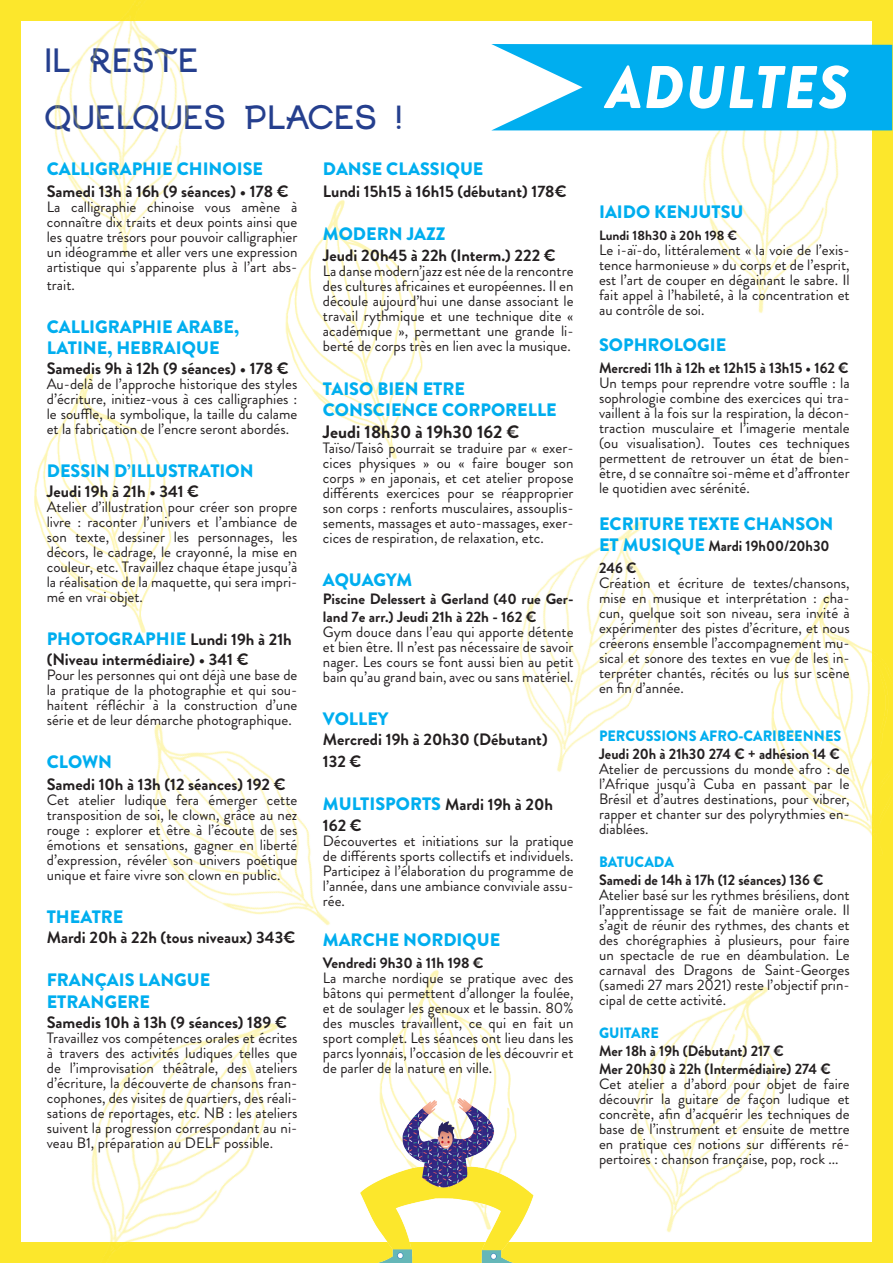
<style>
.page{position:relative;width:893px;height:1263px;background:#fff}
.page>*{position:absolute;margin:0;border:0;box-sizing:border-box;transform-origin:0 0}
.t1{font:italic 900 60px "Brandon Grotesque";letter-spacing:.02em;color:#fff}
.t2{font:37.5px "Lena";color:#253f8e}
.t3{font:900 18px/21.6px "Brandon Grotesque";color:#00aeef}
.t4{font:700 18px "Brandon Grotesque";color:#231f20}
.t5{font:700 16.5px/21.6px "Brandon Grotesque";color:#231f20}
.t6{font:15px/15px "Brandon Grotesque";color:#231f20;text-align:justify}
.t7{font:700 15px/21.6px "Brandon Grotesque";color:#231f20;scale:.96 1}
.t8{font:700 15px/18px "Brandon Grotesque";color:#231f20}
.t9{font:900 15px "Brandon Grotesque";color:#00aeef;scale:.96 1}
.t10{font:700 13.5px "Brandon Grotesque";color:#231f20}
.s1{font-weight:700;font-size:16.5px;color:#231f20}
.s2{font-weight:900;font-size:18px;color:#00aeef}
.s3{font-weight:900;color:#00aeef}
</style>
<div class="page">
<img style="left:630px;top:931px;width:263px;height:332px">
<img style="left:850px;top:519px;width:43px;height:412px">
<img style="left:0;top:0;width:347px;height:297px">
<img style="left:0;top:1099px;width:266px;height:164px">
<img style="left:0;top:297px;width:172px;height:265px">
<img style="left:266px;top:1034px;width:364px;height:229px">
<img style="left:0;top:562px;width:490px;height:537px">
<img style="left:524px;top:0;width:369px;height:438px">
<img style="left:326px;top:370px;width:524px;height:540px">
<img style="left:171px;top:123px;width:365px;height:413px">
<svg style="left:491px;top:44px;width:401px;height:86px;background:#1eb7f0"></svg>
<img style="left:342px;top:1080px;width:207px;height:183px">
<p class="t2" style="left:45px;top:40px;width:156px">IL RESTE</p>
<p class="t2" style="left:45px;top:97px;width:359px">QUELQUES PLACES !</p>
<p class="t3" style="left:47px;top:158px;width:218px">CALLIGRAPHIE CHINOISE</p>
<p class="t5" style="left:47px;top:180px;width:243px">Samedi 13h à 16h (9 séances) • 178 €</p>
<p class="t6" style="left:47px;top:199px;width:252px">La calligraphie chinoise vous amène à connaître dix traits et deux points ainsi que les quatre trésors pour pouvoir calligraphier un idéogramme et aller vers une expression artistique qui s’apparente plus à l’art abs-</p>
<p class="t6" style="left:47px;top:277px;width:30px">trait.</p>
<p class="t3" style="left:47px;top:316px;width:194px">CALLIGRAPHIE ARABE,</p>
<p class="t3" style="left:47px;top:338px;width:174px">LATINE, HEBRAIQUE</p>
<p class="t5" style="left:47px;top:358px;width:243px">Samedis 9h à 12h (9 séances) • 178 €</p>
<p class="t6" style="left:47px;top:377px;width:252px">Au-delà de l’approche historique des styles d’écriture, initiez-vous à ces calligraphies : le souffle, la symbolique, la taille du calame et la fabrication de l’encre seront abordés.</p>
<p class="t3" style="left:47px;top:461px;width:208px">DESSIN D’ILLUSTRATION</p>
<p class="t5" style="left:47px;top:481px;width:154px">Jeudi 19h à 21h • 341 €</p>
<p class="t6" style="left:47px;top:500px;width:252px">Atelier d’illustration pour créer son propre livre : raconter l’univers et l’ambiance de son texte, dessiner les personnages, les décors, le cadrage, le crayonné, la mise en couleur, etc. Travaillez chaque étape jusqu’à la réalisation de la maquette, qui sera impri&shy;mé en vrai objet.</p>
<p class="t3" style="left:47px;top:629px;width:247px">PHOTOGRAPHIE <span class="s1">Lundi 19h à 21h</span></p>
<p class="t5" style="left:47px;top:649px;width:203px">(Niveau intermédiaire) • 341 €</p>
<p class="t6" style="left:47px;top:668px;width:252px">Pour les personnes qui ont déjà une base de la pratique de la photographie et qui sou&shy;haitent réfléchir à la construction d’une série et de leur démarche photographique.</p>
<p class="t3" style="left:47px;top:752px;width:67px">CLOWN</p>
<p class="t5" style="left:47px;top:774px;width:240px">Samedi 10h à 13h (12 séances) 192 €</p>
<p class="t6" style="left:47px;top:792px;width:252px">Cet atelier ludique fera émerger cette transposition de soi, le clown, grâce au nez rouge : explorer et être à l’écoute de ses émotions et sensations, gagner en liberté d’expression, révéler son univers poétique unique et faire vivre son clown en public.</p>
<p class="t3" style="left:47px;top:906px;width:78px">THEATRE</p>
<p class="t5" style="left:47px;top:927px;width:250px">Mardi 20h à 22h (tous niveaux) 343€</p>
<p class="t3" style="left:47px;top:969px;width:165px">FRANÇAIS LANGUE</p>
<p class="t3" style="left:47px;top:991px;width:105px">ETRANGERE</p>
<p class="t5" style="left:47px;top:1011px;width:242px">Samedis 10h à 13h (9 séances) 189 €</p>
<p class="t6" style="left:47px;top:1030px;width:252px">Travaillez vos compétences orales et écrites à travers des activités ludiques telles que de l’improvisation théâtrale, des ateliers d’écriture, la découverte de chansons fran&shy;cophones, des visites de quartiers, des réali&shy;sations de reportages, etc. NB : les ateliers suivent la progression correspondant au ni&shy;veau B1, préparation au DELF possible.</p>
<p class="t3" style="left:323px;top:158px;width:162px">DANSE CLASSIQUE</p>
<p class="t5" style="left:323px;top:180px;width:245px">Lundi 15h15 à 16h15 (débutant) 178€</p>
<p class="t3" style="left:323px;top:223px;width:124px">MODERN JAZZ</p>
<p class="t5" style="left:323px;top:245px;width:234px">Jeudi 20h45 à 22h (Interm.) 222 €</p>
<p class="t6" style="left:323px;top:264px;width:252px">La danse modern’jazz est née de la rencontre des cultures africaines et européennes. Il en découle aujourd’hui une danse associant le travail rythmique et une technique dite « académique », permettant une grande li&shy;berté de corps très en lien avec la musique.</p>
<p class="t3" style="left:323px;top:378px;width:235px">TAISO BIEN ETRE<br>CONSCIENCE CORPORELLE</p>
<p class="t4" style="left:323px;top:419px;width:198px">Jeudi 18h30 à 19h30 162 €</p>
<p class="t6" style="left:323px;top:440px;width:252px">Taïso/Taisô pourrait se traduire par « exer&shy;cices physiques » ou « faire bouger son corps » en japonais, et cet atelier propose différents exercices pour se réapproprier son corps : renforts musculaires, assouplis&shy;sements, massages et auto-massages, exer&shy;cices de respiration, de relaxation, etc.</p>
<p class="t3" style="left:323px;top:569px;width:91px">AQUAGYM</p>
<p class="t8" style="left:323px;top:590px;width:252px">Piscine Delessert à Gerland (40 rue Ger&shy;land 7e arr.) Jeudi 21h à 22h - 162 €</p>
<p class="t6" style="left:323px;top:624px;width:252px">Gym douce dans l’eau qui apporte détente et bien être. Il n’est pas nécessaire de savoir nager. Les cours se font aussi bien au petit bain qu’au grand bain, avec ou sans matériel.</p>
<p class="t3" style="left:323px;top:708px;width:67px">VOLLEY</p>
<p class="t5" style="left:323px;top:729px;width:226px">Mercredi 19h à 20h30 (Débutant)<br>132 €</p>
<p class="t5" style="left:323px;top:793px;width:232px"><span class="s2">MULTISPORTS</span> Mardi 19h à 20h<br>162 €</p>
<p class="t6" style="left:323px;top:834px;width:252px">Découvertes et initiations sur la pratique de différents sports collectifs et individuels.<br>Participez à l’élaboration du programme de l’année, dans une ambiance conviviale assu&shy;rée.</p>
<p class="t3" style="left:323px;top:929px;width:179px">MARCHE NORDIQUE</p>
<p class="t8" style="left:323px;top:954px;width:162px">Vendredi 9h30 à 11h 198 €</p>
<p class="t6" style="left:323px;top:970px;width:252px">La marche nordique se pratique avec des bâtons qui permettent d’allonger la foulée, et de soulager les genoux et le bassin. 80% des muscles travaillent, ce qui en fait un sport complet. Les séances ont lieu dans les parcs lyonnais, l’occasion de les découvrir et de parler de la nature en ville.</p>
<p class="t1" style="left:606px;top:44px;width:244px">ADULTES</p>
<p class="t3" style="left:599px;top:201px;width:146px">IAIDO KENJUTSU</p>
<p class="t10" style="left:599px;top:226px;width:140px">Lundi 18h30 à 20h 198 €</p>
<p class="t6" style="left:599px;top:242px;width:252px">Le i-aï-do, littéralement « la voie de l’exis&shy;tence harmonieuse » du corps et de l’esprit, est l’art de couper en dégainant le sabre. Il fait appel à l’habileté, à la concentration et au contrôle de soi.</p>
<p class="t3" style="left:599px;top:335px;width:129px">SOPHROLOGIE</p>
<p class="t8" style="left:599px;top:359px;width:251px">Mercredi 11h à 12h et 12h15 à 13h15 • 162 €</p>
<p class="t6" style="left:599px;top:375px;width:252px">Un temps pour reprendre votre souffle : la sophrologie combine des exercices qui tra&shy;vaillent à la fois sur la respiration, la décon&shy;traction musculaire et l’imagerie mentale (ou visualisation). Toutes ces techniques permettent de retrouver un état de bien&shy;être, d se connaître soi-même et d’affronter le quotidien avec sérénité.</p>
<p class="t3" style="left:599px;top:513px;width:236px">ECRITURE TEXTE CHANSON</p>
<p class="t7" style="left:599px;top:535px;width:242px"><span class="s2">ET MUSIQUE</span> Mardi 19h00/20h30<br>246 €</p>
<p class="t6" style="left:599px;top:575px;width:252px">Création et écriture de textes/chansons, mise en musique et interprétation : cha&shy;cun, quelque soit son niveau, sera invité à expérimenter des pistes d’écriture, et nous créerons ensemble l’accompagnement mu&shy;sical et sonore des textes en vue de les in&shy;terpréter chantés, récités ou lus sur scène en fin d’année.</p>
<p class="t7" style="left:599px;top:727px;width:254px;line-height:18px"><span class="s3">PERCUSSIONS AFRO-CARIBEENNES<br></span>Jeudi 20h à 21h30 274 € + adhésion 14 €</p>
<p class="t6" style="left:599px;top:761px;width:252px">Atelier de percussions du monde afro : de l’Afrique jusqu’à Cuba en passant par le Brésil et d’autres destinations, pour vibrer, rapper et chanter sur des polyrythmies en&shy;diablées.</p>
<p class="t9" style="left:599px;top:851px;width:79px">BATUCADA</p>
<p class="t7" style="left:599px;top:869px;width:235px">Samedi de 14h à 17h (12 séances) 136 €</p>
<p class="t6" style="left:599px;top:887px;width:252px">Atelier basé sur les rythmes brésiliens, dont l’apprentissage se fait de manière orale. Il s’agit de réunir des rythmes, des chants et des chorégraphies à plusieurs, pour faire un spectacle de rue en déambulation. Le carnaval des Dragons de Saint-Georges (samedi 27 mars 2021) reste l’objectif prin&shy;cipal de cette activité.</p>
<p class="t9" style="left:599px;top:1022px;width:64px">GUITARE</p>
<p class="t7" style="left:599px;top:1040px;width:194px">Mer 18h à 19h (Débutant) 217 €</p>
<p class="t7" style="left:599px;top:1058px;width:243px">Mer 20h30 à 22h (Intermédiaire) 274 €</p>
<p class="t6" style="left:599px;top:1076px;width:252px">Cet atelier a d’abord pour objet de faire découvrir la guitare de façon ludique et concrète, afin d’acquérir les techniques de base de l’instrument et ensuite de mettre en pratique ces notions sur différents ré&shy;pertoires : chanson française, pop, rock ...</p>
</div>
